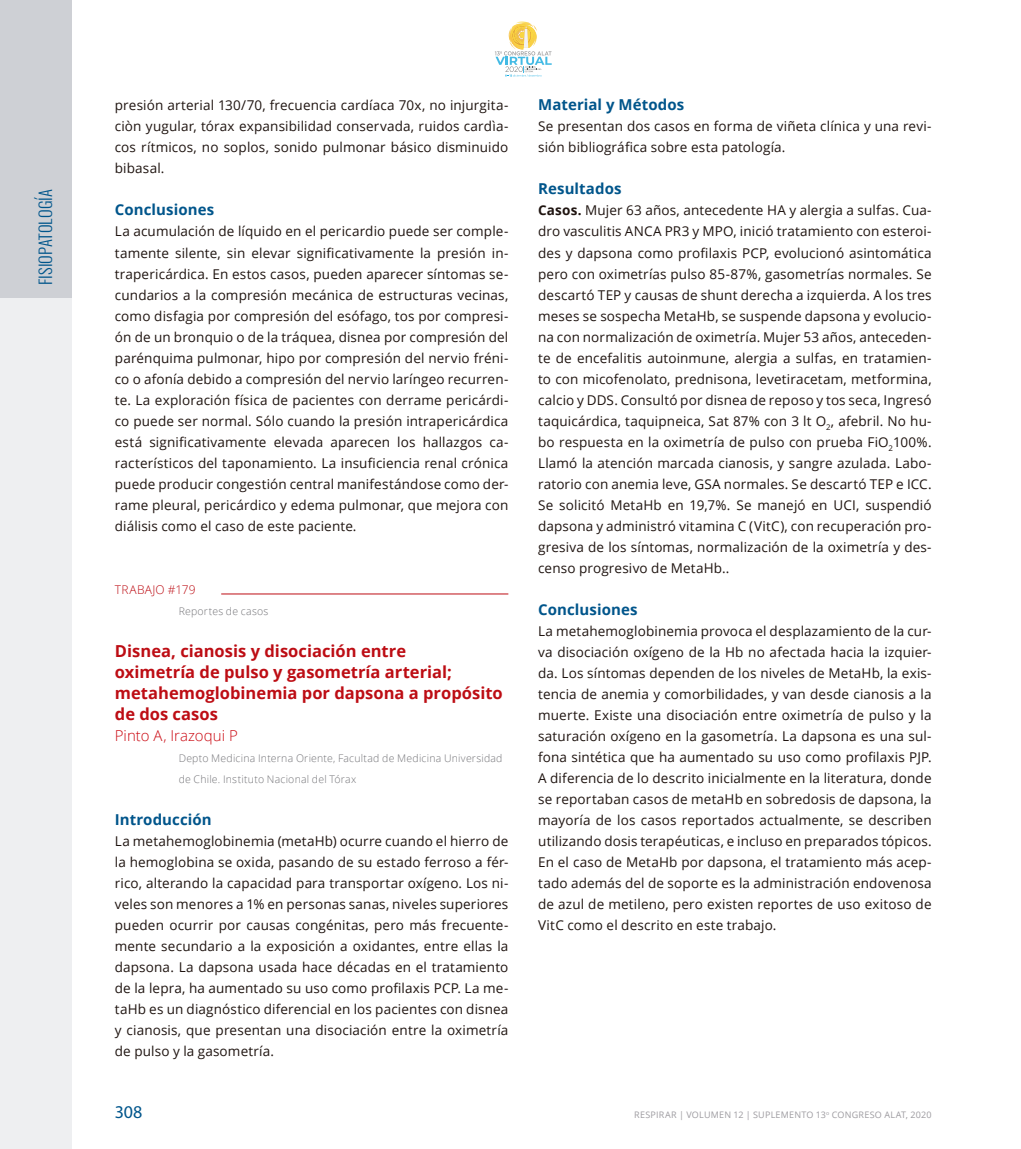
<style>
.page{position:relative;width:1021px;height:1149px;background:#fff}
.page>*{position:absolute;margin:0;border:0;box-sizing:border-box;transform-origin:0 0}
.t1{font:18px "Myriad Pro";color:#00558b}
.sub1{font:700 16.5px/21px "Open Sans";color:#bd0d14}
.t2{font:300 16.5px "Oswald";color:#00558b}
.sub2{font:700 15px "Open Sans";letter-spacing:.005em;color:#00558b}
.autores1{font:300 15px "Open Sans";color:#cb0912}
.primero_seco_port{font:13.5px/21px "Open Sans";letter-spacing:.01em;color:#1f1410;text-align:justify}
.Trabajos_tit{font:300 12px "Open Sans";letter-spacing:.03em;color:#bd0d14}
.autores2{font:300 10.5px/21px "Open Sans";letter-spacing:.02em;color:#737377}
.t3{font:9px "Open Sans";letter-spacing:.025em;color:#9d9ba0}
.s1{font-weight:700}
</style>
<div class="page">
<div style="left:0;top:0;width:72px;height:298px;background:#ced0d5"></div>
<div style="left:0;top:298px;width:72px;height:850px;background:#eeeff1"></div>
<svg style="left:495px;top:21px;width:56px;height:56px"></svg>
<hr style="left:221px;top:593px;width:287px;height:1px;background:#bd0d14">
<p class="t2" style="left:34px;top:285px;width:97px;rotate:-90deg">FISIOPATOLOGÍA</p>
<p class="primero_seco_port" style="left:115px;top:95px;width:395px">presión arterial 130/70, frecuencia cardíaca 70x, no injurgita&shy;ciòn yugular, tórax expansibilidad conservada, ruidos cardìa&shy;cos rítmicos, no soplos, sonido pulmonar básico disminuido bibasal.</p>
<p class="sub2" style="left:115px;top:199px;width:101px">Conclusiones</p>
<p class="primero_seco_port" style="left:115px;top:221px;width:395px">La acumulación de líquido en el pericardio puede ser comple&shy;tamente silente, sin elevar significativamente la presión in&shy;trapericárdica. En estos casos, pueden aparecer síntomas se&shy;cundarios a la compresión mecánica de estructuras vecinas, como disfagia por compresión del esófago, tos por compresi&shy;ón de un bronquio o de la tráquea, disnea por compresión del parénquima pulmonar, hipo por compresión del nervio fréni&shy;co o afonía debido a compresión del nervio laríngeo recurren&shy;te. La exploración física de pacientes con derrame pericárdi&shy;co puede ser normal. Sólo cuando la presión intrapericárdica está significativamente elevada aparecen los hallazgos ca&shy;racterísticos del taponamiento. La insuficiencia renal crónica puede producir congestión central manifestándose como der&shy;rame pleural, pericárdico y edema pulmonar, que mejora con diálisis como el caso de este paciente.</p>
<p class="Trabajos_tit" style="left:115px;top:581px;width:82px">TRABAJO #179</p>
<p class="autores2" style="left:179px;top:600px;width:91px">Reportes de casos</p>
<p class="sub1" style="left:115px;top:639px;width:389px">Disnea, cianosis y disociación entre<br>oximetría de pulso y gasometría arterial; metahemoglobinemia por dapsona a propósito de dos casos</p>
<p class="autores1" style="left:115px;top:725px;width:124px">Pinto A, Irazoqui P</p>
<p class="autores2" style="left:179px;top:747px;width:325px">Depto Medicina Interna Oriente, Facultad de Medicina Universidad de Chile. Instituto Nacional del Tórax</p>
<p class="sub2" style="left:115px;top:808px;width:98px">Introducción</p>
<p class="primero_seco_port" style="left:115px;top:830px;width:395px">La metahemoglobinemia (metaHb) ocurre cuando el hierro de la hemoglobina se oxida, pasando de su estado ferroso a fér&shy;rico, alterando la capacidad para transportar oxígeno. Los ni&shy;veles son menores a 1% en personas sanas, niveles superiores pueden ocurrir por causas congénitas, pero más frecuente&shy;mente secundario a la exposición a oxidantes, entre ellas la dapsona. La dapsona usada hace décadas en el tratamiento de la lepra, ha aumentado su uso como profilaxis PCP. La me&shy;taHb es un diagnóstico diferencial en los pacientes con disnea y cianosis, que presentan una disociación entre la oximetría de pulso y la gasometría.</p>
<h1 class="t1" style="left:115px;top:1100px;width:29px">308</h1>
<p class="sub2" style="left:538px;top:94px;width:148px">Material y Métodos</p>
<p class="primero_seco_port" style="left:538px;top:116px;width:395px">Se presentan dos casos en forma de viñeta clínica y una revi&shy;sión bibliográfica sobre esta patología.</p>
<p class="sub2" style="left:538px;top:178px;width:85px">Resultados</p>
<p class="primero_seco_port" style="left:538px;top:200px;width:395px"><span class="s1">Casos.</span> Mujer 63 años, antecedente HA y alergia a sulfas. Cua&shy;dro vasculitis ANCA PR3 y MPO, inició tratamiento con esteroi&shy;des y dapsona como profilaxis PCP, evolucionó asintomática pero con oximetrías pulso 85-87%, gasometrías normales. Se descartó TEP y causas de shunt derecha a izquierda. A los tres meses se sospecha MetaHb, se suspende dapsona y evolucio&shy;na con normalización de oximetría. Mujer 53 años, anteceden&shy;te de encefalitis autoinmune, alergia a sulfas, en tratamien&shy;to con micofenolato, prednisona, levetiracetam, metformina, calcio y DDS. Consultó por disnea de reposo y tos seca, Ingresó taquicárdica, taquipneica, Sat 87% con 3 lt O<sub>2</sub>, afebril. No hu&shy;bo respuesta en la oximetría de pulso con prueba FiO<sub>2</sub>100%.<br>Llamó la atención marcada cianosis, y sangre azulada. Labo&shy;ratorio con anemia leve, GSA normales. Se descartó TEP e ICC.<br>Se solicitó MetaHb en 19,7%. Se manejó en UCI, suspendió dapsona y administró vitamina C (VitC), con recuperación pro&shy;gresiva de los síntomas, normalización de la oximetría y des&shy;censo progresivo de MetaHb..</p>
<p class="sub2" style="left:538px;top:598px;width:101px">Conclusiones</p>
<p class="primero_seco_port" style="left:538px;top:620px;width:395px">La metahemoglobinemia provoca el desplazamiento de la cur&shy;va disociación oxígeno de la Hb no afectada hacia la izquier&shy;da. Los síntomas dependen de los niveles de MetaHb, la exis&shy;tencia de anemia y comorbilidades, y van desde cianosis a la muerte. Existe una disociación entre oximetría de pulso y la saturación oxígeno en la gasometría. La dapsona es una sul&shy;fona sintética que ha aumentado su uso como profilaxis PJP.<br>A diferencia de lo descrito inicialmente en la literatura, donde se reportaban casos de metaHb en sobredosis de dapsona, la mayoría de los casos reportados actualmente, se describen utilizando dosis terapéuticas, e incluso en preparados tópicos.<br>En el caso de MetaHb por dapsona, el tratamiento más acep&shy;tado además del de soporte es la administración endovenosa de azul de metileno, pero existen reportes de uso exitoso de VitC como el descrito en este trabajo.</p>
<p class="t3" style="left:634px;top:1108px;width:299px">RESPIRAR | VOLUMEN 12 | SUPLEMENTO 13<sup>o</sup> CONGRESO ALAT, 2020</p>
</div>
